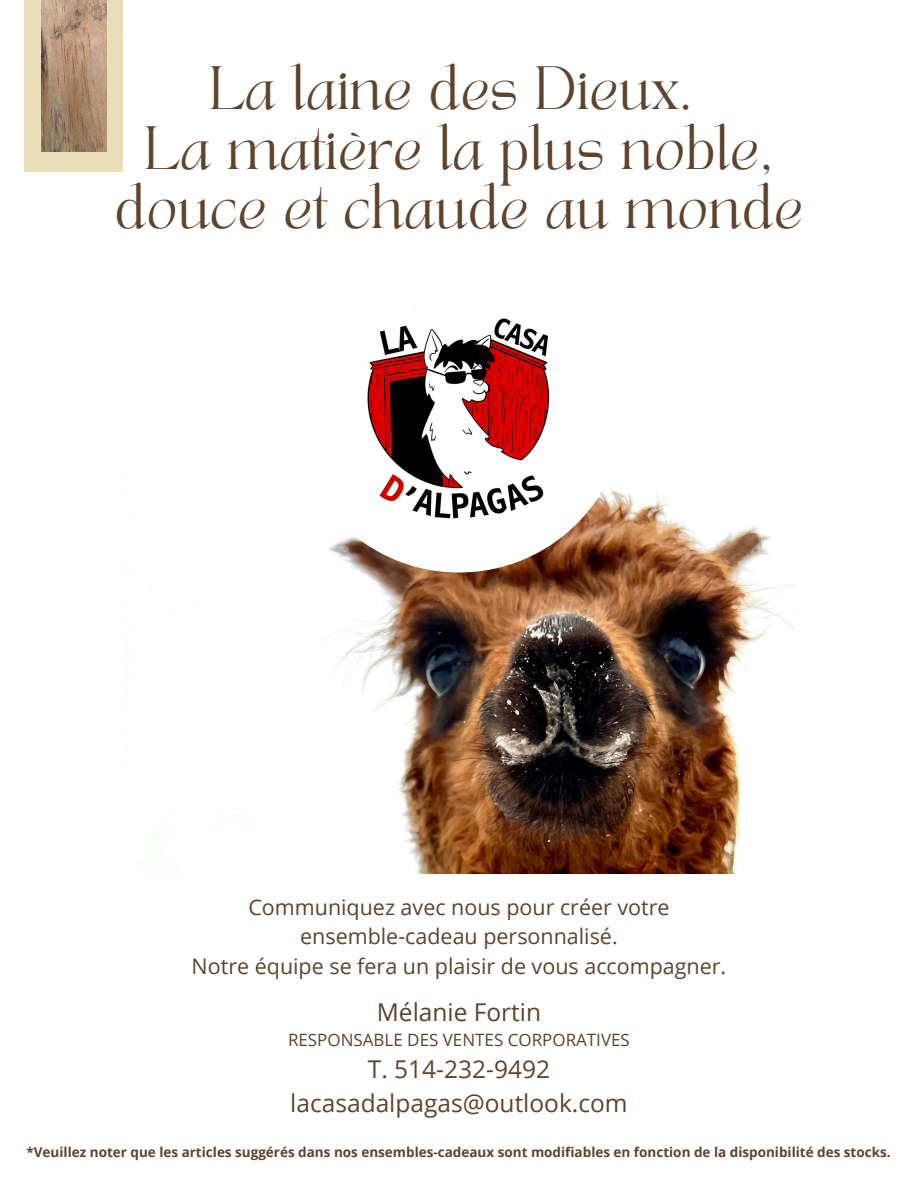
<style>
.page{position:relative;width:918px;height:1188px;background:#fff}
.page>*{position:absolute;margin:0;border:0;box-sizing:border-box;transform-origin:0 0}
.t1{font:42.75px/59.7px "TANAEGEAN";color:#5f432c;text-align:center}
.t2{font:24.45px/33.9px "Open Sans";color:#5f432c;text-align:center}
.t3{font:21.45px/29.4px "Open Sans";color:#5f432c;text-align:center}
.t4{font:16.95px "Open Sans";color:#5f432c}
.t5{font:700 13.5px "Open Sans";color:#5f432c}
</style>
<div class="page">
<img style="left:328px;top:488px;width:467px;height:386px">
<div style="left:292px;top:239px;width:334px;height:334px;background:#fff;border-radius:50%"></div>
<img style="left:314px;top:261px;width:290px;height:290px;border-radius:50%">
<div style="left:25px;top:0;width:98px;height:171px;background:#eadeb8"></div>
<img style="left:42px;top:0;width:64px;height:151px">
<p class="t1" style="left:115px;top:65px;width:690px">La laine des Dieux.<br>La matière la plus noble, douce et chaude au monde</p>
<h2 class="t3" style="left:192px;top:892px;width:536px">Communiquez avec nous pour créer votre ensemble-cadeau personnalisé.<br>Notre équipe se fera un plaisir de vous accompagner.</h2>
<h3 class="t2" style="left:377px;top:995px;width:166px">Mélanie Fortin</h3>
<h3 class="t4" style="left:288px;top:1028px;width:343px">RESPONSABLE DES VENTES CORPORATIVES</h3>
<h3 class="t2" style="left:290px;top:1052px;width:339px">T. 514-232-9492 lacasadalpagas@outlook.com</h3>
<p class="t5" style="left:27px;top:1142px;width:866px">*Veuillez noter que les articles suggérés dans nos ensembles-cadeaux sont modifiables en fonction de la disponibilité des stocks.</p>
</div>
